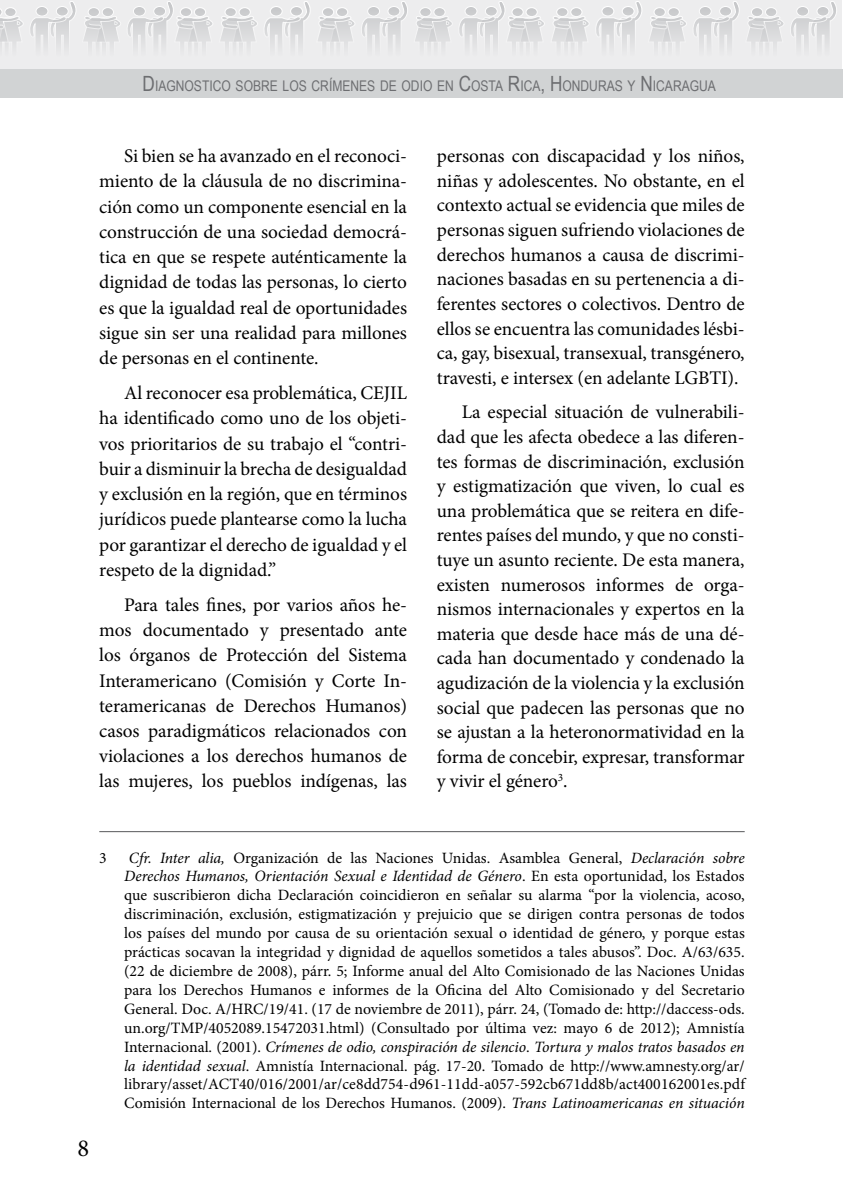
<style>
.page{position:relative;width:844px;height:1191px;background:#fff}
.page>*{position:absolute;margin:0;border:0;box-sizing:border-box;transform-origin:0 0}
.t1{font:24.5px "Minion Pro";color:#000}
.t2{font:19.25px/24.7px "Minion Pro";letter-spacing:-.005em;color:#000;text-align:justify}
.t3{font:15.75px/18.9px "Minion Pro";color:#000;text-align:center}
.t4{font:14.7px "Arial Narrow";color:#6d6e71}
.s1{font-size:21px}
.s2{font-style:italic}
</style>
<div class="page">
<div style="left:0;top:0;width:841px;height:82px;background:#ededee"></div>
<div style="left:0;top:69px;width:841px;height:29px;background:#d1d3d4"></div>
<svg style="left:0;top:1px;width:837px;height:43px"></svg>
<div style="left:512px;top:8px;width:11px;height:9px;background:#c7c8ca;border-radius:50%"></div>
<div style="left:511px;top:7px;width:12px;height:10px;border:1px solid #fff;border-radius:50%"></div>
<div style="left:526px;top:8px;width:11px;height:9px;background:#c7c8ca;border-radius:50%"></div>
<div style="left:525px;top:7px;width:12px;height:10px;border:1px solid #fff;border-radius:50%"></div>
<hr style="left:99px;top:831px;width:645px;height:1px;background:#58595b">
<p class="t4" style="left:143px;top:75px;width:574px"><span class="s1">D</span>IAGNOSTICO SOBRE LOS CRÍMENES DE ODIO EN <span class="s1">C</span>OSTA <span class="s1">R</span>ICA<span class="s1">, H</span>ONDURAS Y <span class="s1">N</span> ICARAGUA</p>
<p class="t2" style="left:99px;top:143px;width:309px;line-height:25.2px;text-indent:25px">Si bien se ha avanzado en el reconoci&shy;miento de la cláusula de no discrimina&shy;ción como un componente esencial en la construcción de una sociedad democrá&shy;tica en que se respete auténticamente la dignidad de todas las personas, lo cierto es que la igualdad real de oportunidades sigue sin ser una realidad para millones de personas en el continente.</p>
<p class="t2" style="left:99px;top:380px;width:309px;line-height:25.2px;text-indent:25px">Al reconocer esa problemática, CEJIL ha identificado como uno de los objeti&shy;vos prioritarios de su trabajo el “contri&shy;buir a disminuir la brecha de desigualdad y exclusión en la región, que en términos jurídicos puede plantearse como la lucha por garantizar el derecho de igualdad y el respeto de la dignidad.”</p>
<p class="t2" style="left:99px;top:592px;width:309px;line-height:25.2px;text-indent:25px">Para tales fines, por varios años he&shy;mos documentado y presentado ante los órganos de Protección del Sistema Interamericano (Comisión y Corte In&shy;teramericanas de Derechos Humanos) casos paradigmáticos relacionados con violaciones a los derechos humanos de las mujeres, los pueblos indígenas, las</p>
<p class="t2" style="left:437px;top:144px;width:309px">personas con discapacidad y los niños, niñas y adolescentes. No obstante, en el contexto actual se evidencia que miles de personas siguen sufriendo violaciones de derechos humanos a causa de discrimi&shy;naciones basadas en su pertenencia a di&shy;ferentes sectores o colectivos. Dentro de ellos se encuentra las comunidades lésbi&shy;ca, gay, bisexual, transexual, transgénero, travesti, e intersex (en adelante LGBTI).</p>
<p class="t2" style="left:437px;top:400px;width:309px;text-indent:25px">La especial situación de vulnerabili&shy;dad que les afecta obedece a las diferen&shy;tes formas de discriminación, exclusión y estigmatización que viven, lo cual es una problemática que se reitera en dife&shy;rentes países del mundo, y que no consti&shy;tuye un asunto reciente. De esta manera, existen numerosos informes de orga&shy;nismos internacionales y expertos en la materia que desde hace más de una dé&shy;cada han documentado y condenado la agudización de la violencia y la exclusión social que padecen las personas que no se ajustan a la heteronormatividad en la forma de concebir, expresar, transformar y vivir el género<sup>3</sup>.</p>
<p class="t3" style="left:99px;top:848px;width:9px">3</p>
<p class="t3" style="left:124px;top:848px;width:622px"><span class="s2">Cfr. Inter alia,</span> Organización de las Naciones Unidas. Asamblea General, <span class="s2">Declaración sobre Derechos Humanos, Orientación Sexual e Identidad de Género</span>. En esta oportunidad, los Estados que suscribieron dicha Declaración coincidieron en señalar su alarma “por la violencia, acoso, discriminación, exclusión, estigmatización y prejuicio que se dirigen contra personas de todos los países del mundo por causa de su orientación sexual o identidad de género, y porque estas prácticas socavan la integridad y dignidad de aquellos sometidos a tales abusos”. Doc. A/63/635. (22 de diciembre de 2008), párr. 5; Informe anual del Alto Comisionado de las Naciones Unidas para los Derechos Humanos e informes de la Oficina del Alto Comisionado y del Secretario General. Doc. A/HRC/19/41. (17 de noviembre de 2011), párr. 24, (Tomado de: http://daccess-ods. un.org/TMP/4052089.15472031.html) (Consultado por última vez: mayo 6 de 2012); Amnistía Internacional. (2001). <span class="s2">Crímenes de odio, conspiración de silencio</span>. <span class="s2">Tortura y malos tratos basados en la identidad sexual</span>. Amnistía Internacional. pág. 17-20. Tomado de http://www.amnesty.org/ar/ library/asset/ACT40/016/2001/ar/ce8dd754-d961-11dd-a057-592cb671dd8b/act400162001es.pdf Comisión Internacional de los Derechos Humanos. (2009). <span class="s2">Trans Latinoamericanas en situación</span></p>
<p class="t1" style="left:78px;top:1132px;width:13px">8</p>
</div>
